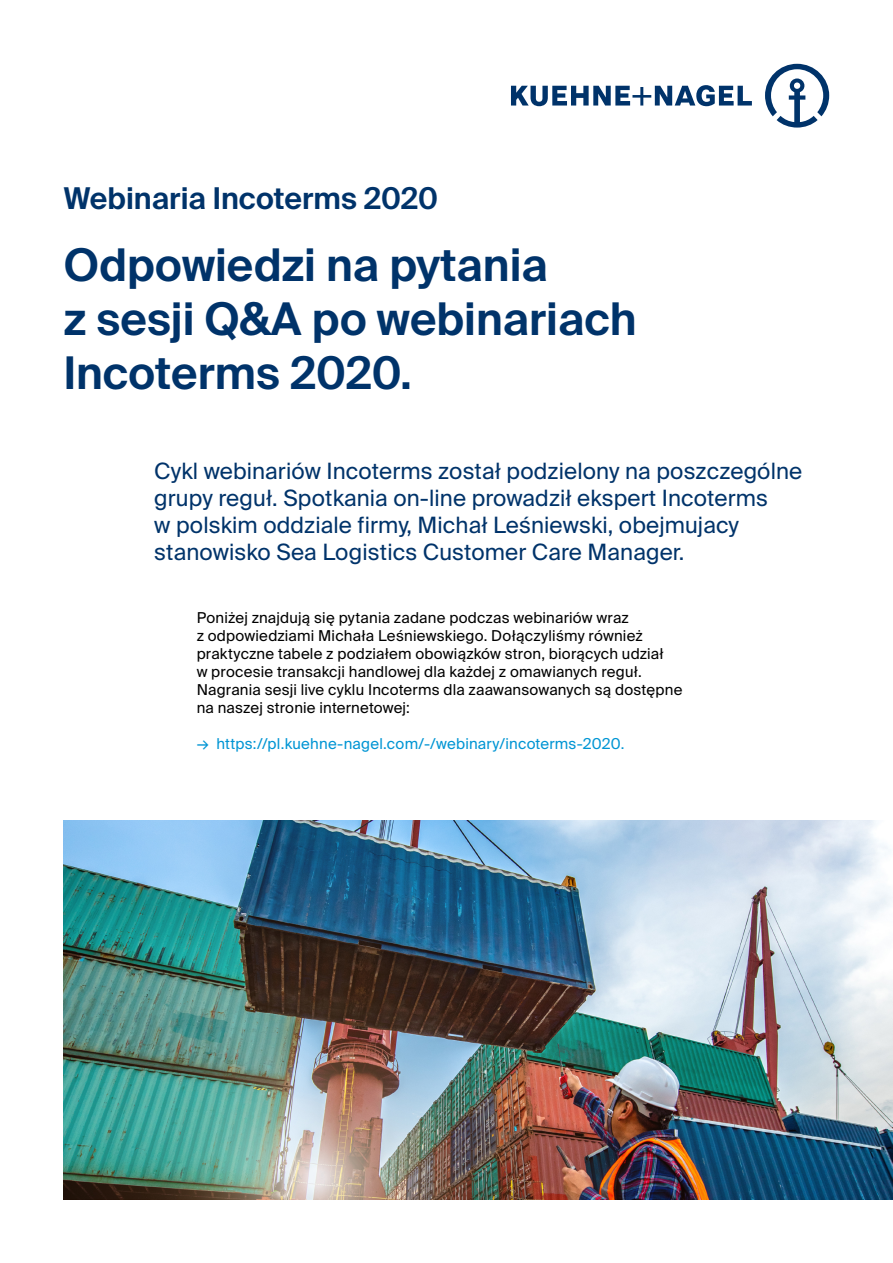
<style>
.page{position:relative;width:893px;height:1263px;background:#fff}
.page>*{position:absolute;margin:0;border:0;box-sizing:border-box;transform-origin:0 0}
.t1{font:600 45px/54px "Suisse Intl";color:#00336a}
.t2{font:600 30px "Suisse Intl";color:#00336a}
.t3{font:22.5px/27px "Suisse Intl";letter-spacing:.005em;color:#00336a}
.t4{font:15px/18px "Suisse Intl";letter-spacing:.015em;color:#000}
.t5{font:15px "Suisse Intl";letter-spacing:.015em;color:#0095d4}
</style>
<div class="page">
<img style="left:64px;top:821px;width:829px;height:378px">
<svg style="left:511px;top:64px;width:318px;height:64px"></svg>
<h2 class="t2" style="left:64px;top:181px;width:376px">Webinaria Incoterms 2020</h2>
<h1 class="t1" style="left:64px;top:239px;width:574px">Odpowiedzi na pytania<br>z sesji Q&amp;A po webinariach<br>Incoterms 2020.</h1>
<h3 class="t3" style="left:154px;top:458px;width:649px">Cykl webinariów Incoterms został podzielony na poszczególne grupy reguł. Spotkania on-line prowadził ekspert Incoterms<br>w polskim oddziale firmy, Michał Leśniewski, obejmujacy stanowisko Sea Logistics Customer Care Manager.</h3>
<p class="t4" style="left:197px;top:609px;width:487px">Poniżej znajdują się pytania zadane podczas webinariów wraz<br>z odpowiedziami Michała Leśniewskiego. Dołączyliśmy również praktyczne tabele z podziałem obowiązków stron, biorących udział<br>w procesie transakcji handlowej dla każdej z omawianych reguł.<br>Nagrania sesji live cyklu Incoterms dla zaawansowanych są dostępne na naszej stronie internetowej:</p>
<p class="t5" style="left:197px;top:735px;width:429px">→ https://pl.kuehne-nagel.com/-/webinary/incoterms-2020.</p>
</div>
